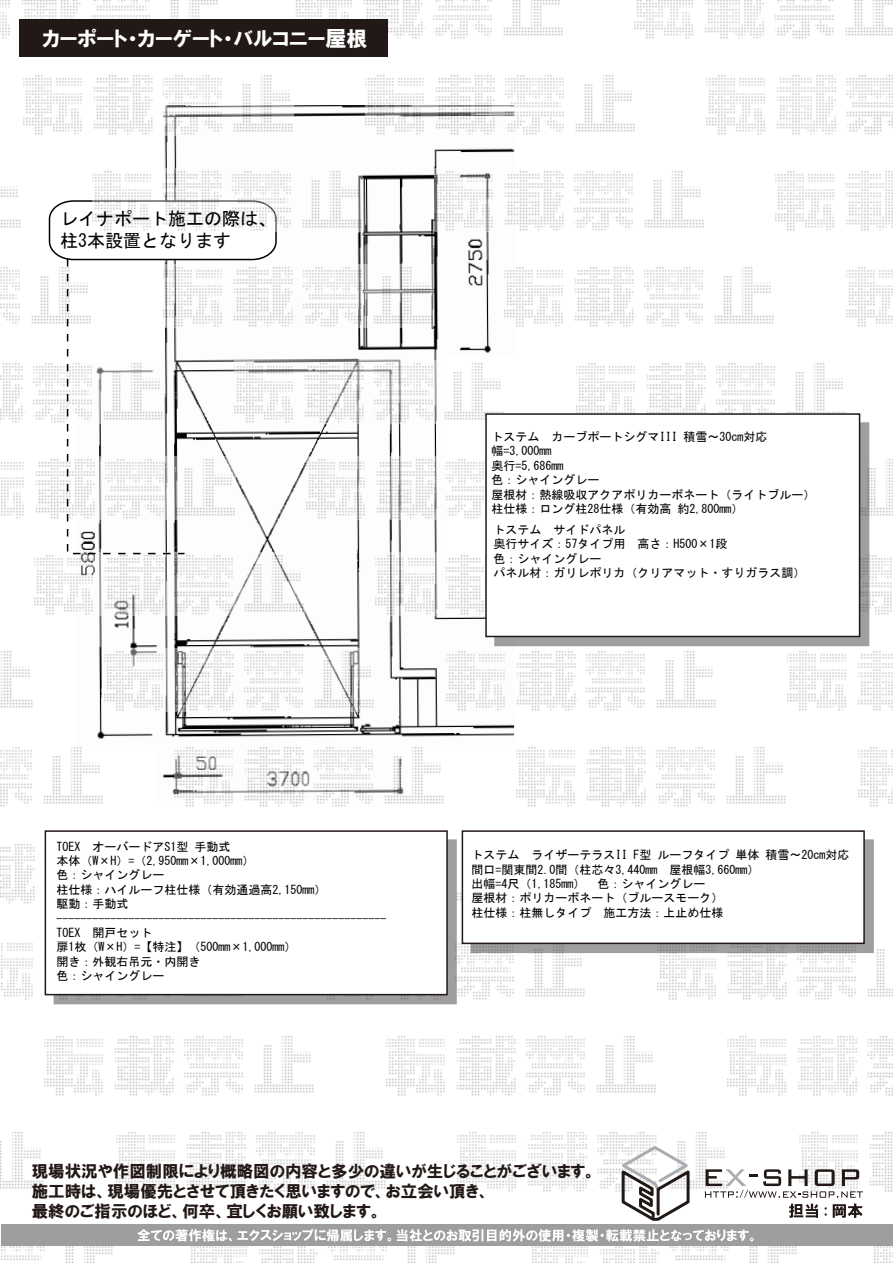
<style>
.page{position:relative;width:893px;height:1263px;background:#fff}
.page>*{position:absolute;margin:0;border:0;box-sizing:border-box;transform-origin:0 0}
.t1{font:21px "HGP Soei Kakugothic UB";color:#fff}
.t2{font:18px/21.6px "MS Gothic";color:#000}
.t3{font:16.5px/19.8px "HGP Soei Kakugothic UB";color:#221815}
.t4{font:12px/14.4px "MS Gothic";color:#000}
</style>
<div class="page">
<img style="left:92px;top:105px;width:422px;height:693px">
<img style="left:0;top:0;width:218px;height:39px">
<img style="left:296px;top:0;width:267px;height:39px">
<img style="left:635px;top:0;width:258px;height:39px">
<img style="left:24px;top:75px;width:270px;height:60px">
<img style="left:365px;top:75px;width:270px;height:60px">
<img style="left:707px;top:75px;width:186px;height:60px">
<img style="left:93px;top:168px;width:270px;height:63px">
<img style="left:0;top:186px;width:21px;height:42px">
<img style="left:434px;top:168px;width:270px;height:63px">
<img style="left:776px;top:171px;width:117px;height:60px">
<img style="left:278px;top:264px;width:155px;height:63px">
<img style="left:0;top:267px;width:48px;height:57px">
<img style="left:505px;top:264px;width:269px;height:63px">
<img style="left:846px;top:267px;width:47px;height:60px">
<img style="left:0;top:363px;width:47px;height:60px">
<img style="left:278px;top:360px;width:227px;height:63px">
<img style="left:576px;top:363px;width:270px;height:50px">
<img style="left:1px;top:462px;width:47px;height:57px">
<img style="left:307px;top:457px;width:178px;height:63px">
<img style="left:869px;top:457px;width:24px;height:63px">
<img style="left:34px;top:553px;width:270px;height:63px">
<img style="left:376px;top:553px;width:109px;height:63px">
<img style="left:869px;top:553px;width:23px;height:63px">
<img style="left:105px;top:649px;width:270px;height:63px">
<img style="left:0;top:651px;width:33px;height:57px">
<img style="left:446px;top:649px;width:270px;height:63px">
<img style="left:788px;top:651px;width:105px;height:60px">
<img style="left:0;top:745px;width:103px;height:62px">
<img style="left:175px;top:745px;width:270px;height:62px">
<img style="left:858px;top:747px;width:35px;height:60px">
<img style="left:516px;top:747px;width:270px;height:60px">
<img style="left:0;top:841px;width:45px;height:63px">
<img style="left:1px;top:937px;width:53px;height:63px">
<img style="left:458px;top:937px;width:128px;height:63px">
<img style="left:657px;top:949px;width:236px;height:51px">
<img style="left:45px;top:1036px;width:269px;height:60px">
<img style="left:386px;top:1036px;width:270px;height:60px">
<img style="left:728px;top:1036px;width:165px;height:60px">
<img style="left:0;top:1132px;width:44px;height:57px">
<img style="left:116px;top:1132px;width:270px;height:60px">
<img style="left:800px;top:1132px;width:93px;height:60px">
<img style="left:458px;top:1132px;width:267px;height:60px">
<img style="left:1px;top:1246px;width:112px;height:17px">
<img style="left:191px;top:1246px;width:264px;height:17px">
<img style="left:874px;top:1246px;width:19px;height:17px">
<img style="left:532px;top:1246px;width:265px;height:17px">
<svg style="left:618px;top:1144px;width:74px;height:77px"></svg>
<svg style="left:54px;top:839px;width:403px;height:165px;background:#9a9a9b"></svg>
<div style="left:45px;top:830px;width:403px;height:165px;background:#fff;border:2px solid #221815"></div>
<svg style="left:471px;top:839px;width:403px;height:114px;background:#9a9a9b"></svg>
<div style="left:462px;top:830px;width:403px;height:114px;background:#fff;border:2px solid #221815"></div>
<div style="left:19px;top:19px;width:368px;height:38px;background:#221815"></div>
<div style="left:1px;top:1224px;width:892px;height:22px;background:#9e9e9f"></div>
<svg style="left:138px;top:1229px;width:253px;height:12px"></svg>
<svg style="left:397px;top:1229px;width:357px;height:12px"></svg>
<svg style="left:705px;top:1169px;width:158px;height:49px"></svg>
<svg style="left:494px;top:422px;width:375px;height:224px;background:#9a999a"></svg>
<div style="left:485px;top:413px;width:375px;height:224px;background:#fff;border:2px solid #221815"></div>
<svg style="left:48px;top:200px;width:230px;height:355px"></svg>
<h1 class="t1" style="left:43px;top:28px;width:326px">カーポート・カーゲート・バルコニー屋根</h1>
<h2 class="t2" style="left:60px;top:208px;width:217px">レイナポート施工の際は、柱3本設置となります</h2>
<p class="t4" style="left:491px;top:429px;width:325px">トステム カーブポートシグマIII 積雪～30cm対応幅=3,000mm<br>奥行=5,686mm<br>色：シャイングレー<br>屋根材：熱線吸収アクアポリカーボネート（ライトブルー）柱仕様：ロング柱28仕様（有効高 約2,800mm）</p>
<p class="t4" style="left:494px;top:522px;width:314px">トステム サイドパネル<br>奥行サイズ：57タイプ用　高さ：H500×1段<br>色：シャイングレー　<br>パネル材：ガリレポリカ（クリアマット・すりガラス調）</p>
<p class="t4" style="left:56px;top:839px;width:331px">TOEX オーバードアS1型 手動式<br>本体（W×H）=（2,950mm×1,000mm）<br>色：シャイングレー<br>柱仕様：ハイルーフ柱仕様（有効通過高2,150mm）<br>駆動：手動式-------------------------------------------------------<br>TOEX 開戸セット<br>扉1枚（W×H）=【特注】（500mm×1,000mm）<br>開き：外観右吊元・内開き<br>色：シャイングレー</p>
<p class="t4" style="left:471px;top:848px;width:379px">トステム ライザーテラスII F型 ルーフタイプ 単体 積雪～20cm対応間口=関東間2.0間（柱芯々3,440mm　屋根幅3,660mm）<br>出幅=4尺（1,185mm）　色：シャイングレー<br>屋根材：ポリカーボネート（ブルースモーク）<br>柱仕様：柱無しタイプ　施工方法：上止め仕様</p>
<h3 class="t3" style="left:32px;top:1161px;width:566px">現場状況や作図制限により概略図の内容と多少の違いが生じることがございます。施工時は、現場優先とさせて頂きたく思いますので、お立会い頂き、<br>最終のご指示のほど、何卒、宜しくお願い致します。</h3>
</div>
